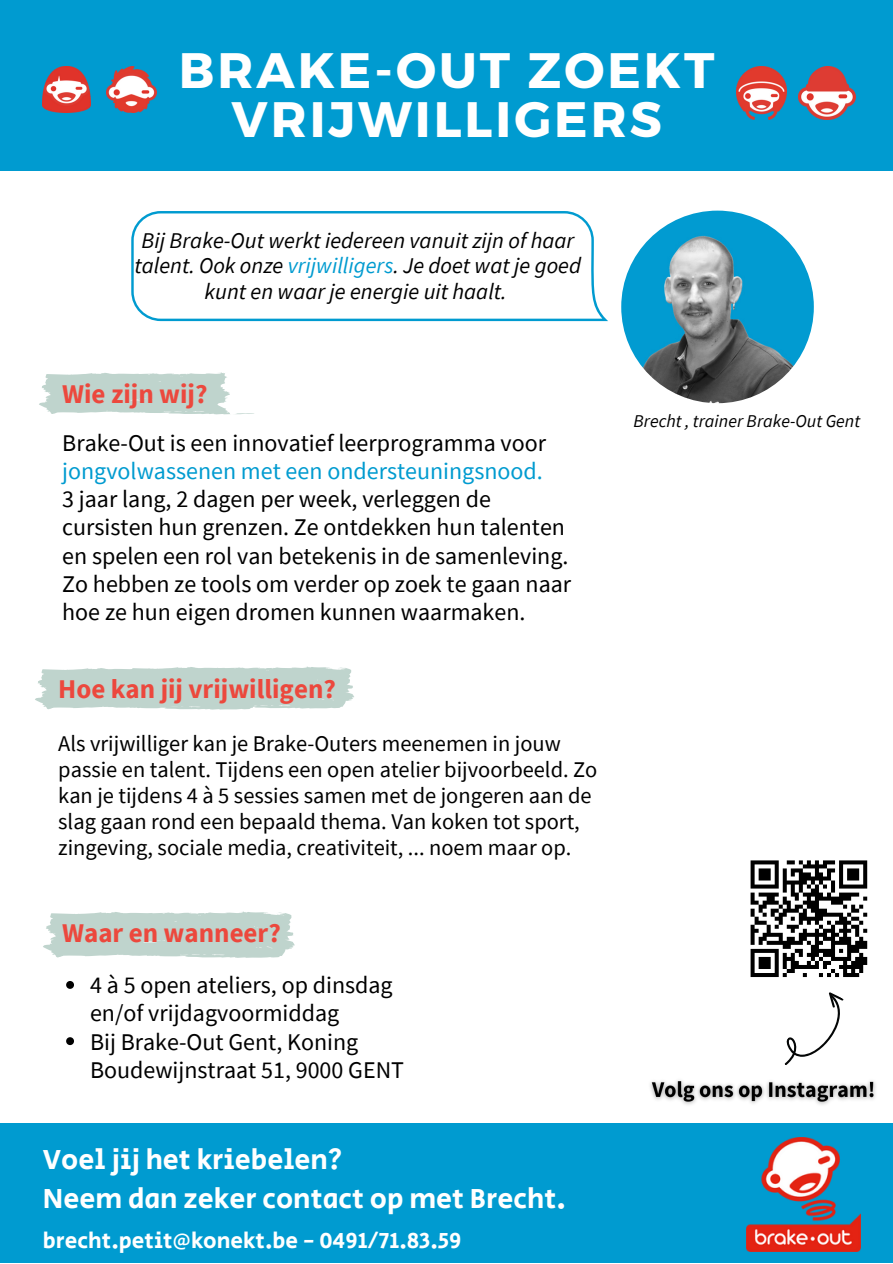
<style>
.page{position:relative;width:893px;height:1264px;background:#fff}
.page>*{position:absolute;margin:0;border:0;box-sizing:border-box;transform-origin:0 0}
.t1{font:700 49.8px/49.5px "Montserrat";letter-spacing:.06em;color:#fff;text-align:center}
.t2{font:28.5px/39.3px "Secular One";color:#fff}
.t3{font:700 27px "Source Sans Pro";color:#ec483d}
.t4{font:24px/28px "Source Sans Pro";color:#000}
.t5{font:24px "Source Sans Pro";color:#009bd0}
.t6{font:italic 22.5px/25.8px "Source Sans Pro";color:#000;text-align:center}
.t7{font:22.5px "Secular One";color:#fff}
.t8{font:22.35px/25.8px "Source Sans Pro";color:#000}
.t9{font:italic 18px "Source Sans Pro";color:#000}
.s1{color:#009bd0}
</style>
<div class="page">
<div style="left:0;top:0;width:892px;height:1262px;background:#009bd0"></div>
<div style="left:0;top:171px;width:892px;height:951px;background:#fff"></div>
<img style="left:798px;top:66px;width:57px;height:53px">
<img style="left:746px;top:1137px;width:114px;height:114px">
<img style="left:107px;top:66px;width:49px;height:46px">
<img style="left:43px;top:66px;width:47px;height:46px">
<img style="left:736px;top:66px;width:50px;height:53px">
<svg style="left:131px;top:211px;width:477px;height:110px"></svg>
<svg style="left:43px;top:911px;width:252px;height:47px;background:#c7d9d3"></svg>
<svg style="left:35px;top:666px;width:319px;height:44px;background:#c7d9d3"></svg>
<svg style="left:750px;top:860px;width:118px;height:117px"></svg>
<img style="left:621px;top:211px;width:192px;height:192px;border-radius:50%">
<svg style="left:784px;top:992px;width:60px;height:73px"></svg>
<svg style="left:39px;top:372px;width:215px;height:43px"></svg>
<svg style="left:66px;top:981px;width:8px;height:7px"></svg>
<svg style="left:66px;top:1037px;width:8px;height:8px"></svg>
<img style="left:650px;top:1080px;width:226px;height:25px">
<h1 class="t1" style="left:179px;top:43px;width:537px">BRAKE-OUT ZOEKT<br>VRIJWILLIGERS</h1>
<p class="t6" style="left:134px;top:227px;width:448px">Bij Brake-Out werkt iedereen vanuit zijn of haar talent. Ook onze <span class="s1">vrijwilligers</span>. Je doet wat je goed kunt en waar je energie uit haalt.</p>
<p class="t3" style="left:62px;top:376px;width:147px">Wie zijn wij?</p>
<p class="t4" style="left:62px;top:428px;width:485px">Brake-Out is een innovatief leerprogramma voor</p>
<p class="t5" style="left:62px;top:455px;width:482px">jongvolwassenen met een ondersteuningsnood.</p>
<p class="t4" style="left:62px;top:485px;width:510px">3 jaar lang, 2 dagen per week, verleggen de cursisten hun grenzen. Ze ontdekken hun talenten en spelen een rol van betekenis in de samenleving.<br>Zo hebben ze tools om verder op zoek te gaan naar hoe ze hun eigen dromen kunnen waarmaken.</p>
<p class="t3" style="left:58px;top:671px;width:279px">Hoe kan jij vrijwilligen?</p>
<p class="t8" style="left:58px;top:730px;width:540px">Als vrijwilliger kan je Brake-Outers meenemen in jouw passie en talent. Tijdens een open atelier bijvoorbeeld. Zo kan je tijdens 4 à 5 sessies samen met de jongeren aan de slag gaan rond een bepaald thema. Van koken tot sport, zingeving, sociale media, creativiteit, ... noem maar op.</p>
<p class="t3" style="left:62px;top:915px;width:220px">Waar en wanneer?</p>
<p class="t4" style="left:90px;top:970px;width:315px">4 à 5 open ateliers, op dinsdag en/of vrijdagvoormiddag<br>Bij Brake-Out Gent, Koning<br>Boudewijnstraat 51, 9000 GENT</p>
<p class="t2" style="left:43px;top:1140px;width:524px">Voel jij het kriebelen?<br>Neem dan zeker contact op met Brecht.</p>
<p class="t7" style="left:43px;top:1224px;width:420px">brecht.petit@konekt.be - 0491/71.83.59</p>
<p class="t9" style="left:633px;top:409px;width:228px">Brecht , trainer Brake-Out Gent</p>
</div>
